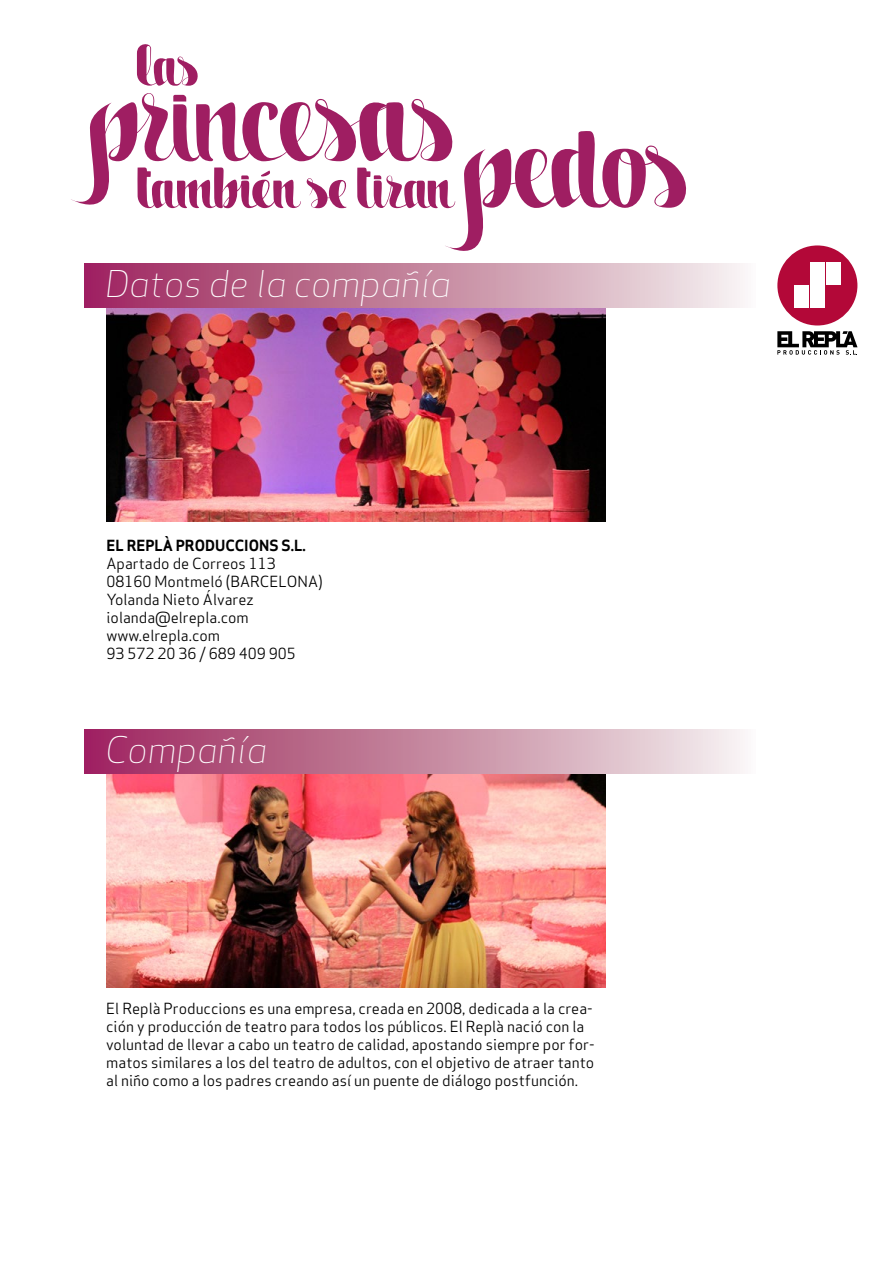
<style>
.page{position:relative;width:893px;height:1263px;background:#fff}
.page>*{position:absolute;margin:0;border:0;box-sizing:border-box;transform-origin:0 0}
.t1{font:36px "Apex Sans Light Italic T";color:#fff}
.t2{font:15px/18px "Apex Sans Book T";color:#000}
.t3{font:15px "Apex Sans Bold T";color:#000}
</style>
<div class="page">
<img style="left:106px;top:307px;width:500px;height:215px">
<img style="left:106px;top:773px;width:500px;height:215px">
<div style="left:777px;top:245px;width:80px;height:80px;background:#b30838;border-radius:50%"></div>
<div style="left:810px;top:262px;width:14px;height:46px;background:#fff"></div>
<div style="left:826px;top:262px;width:14px;height:23px;background:#fff"></div>
<div style="left:794px;top:285px;width:14px;height:23px;background:#fff"></div>
<svg style="left:777px;top:331px;width:80px;height:24px"></svg>
<div style="left:85px;top:263px;width:670px;height:44px;background:linear-gradient(to right,#9b2259,#f3f0ed)"></div>
<div style="left:85px;top:729px;width:670px;height:44px;background:linear-gradient(to right,#9b2259,#f3f0ed)"></div>
<svg style="left:137px;top:44px;width:61px;height:42px"></svg>
<svg style="left:71px;top:93px;width:379px;height:116px"></svg>
<svg style="left:173px;top:95px;width:13px;height:7px"></svg>
<svg style="left:357px;top:130px;width:333px;height:141px"></svg>
<svg style="left:137px;top:167px;width:213px;height:41px"></svg>
<h1 class="t1" style="left:105px;top:261px;width:347px">Datos de la compañía</h1>
<p class="t3" style="left:107px;top:536px;width:201px">EL REPLÀ PRODUCCIONS S.L.</p>
<p class="t2" style="left:107px;top:554px;width:218px">Apartado de Correos 113<br>08160 Montmeló (BARCELONA)<br>Yolanda Nieto Álvarez iolanda@elrepla.com www.elrepla.com<br>93 572 20 36 / 689 409 905</p>
<h1 class="t1" style="left:105px;top:727px;width:163px">Compañía</h1>
<p class="t2" style="left:106px;top:1000px;width:490px">El Replà Produccions es una empresa, creada en 2008, dedicada a la crea&shy;ción y producción de teatro para todos los públicos. El Replà nació con la voluntad de llevar a cabo un teatro de calidad, apostando siempre por for&shy;matos similares a los del teatro de adultos, con el objetivo de atraer tanto al niño como a los padres creando así un puente de diálogo postfunción.</p>
</div>
